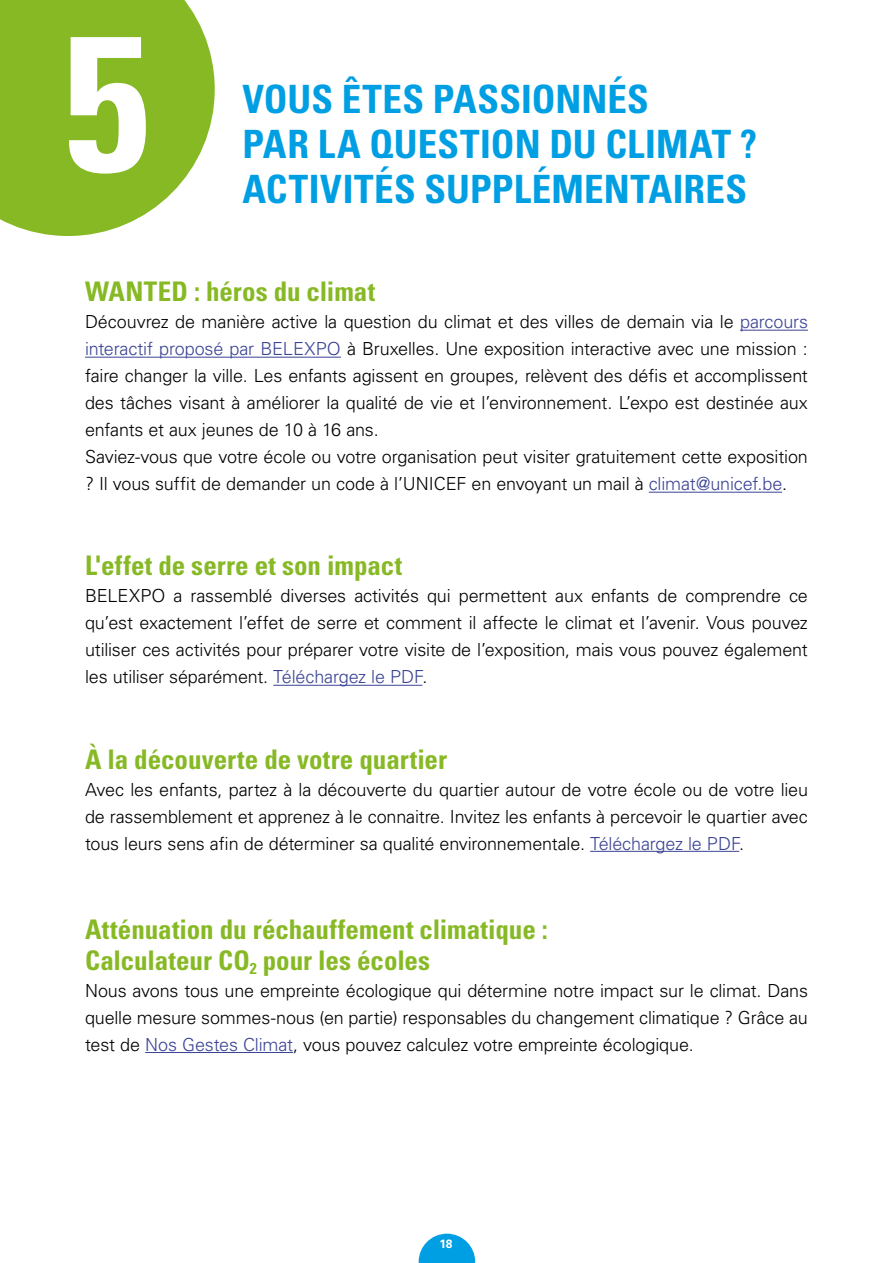
<style>
.page{position:relative;width:893px;height:1263px;background:#fff}
.page>*{position:absolute;margin:0;border:0;box-sizing:border-box;transform-origin:0 0}
.t1{font:700 condensed 193.05px "Univers LT Std";color:#fff}
.t2{font:700 condensed 39px/44.8px "Univers LT Std";letter-spacing:.005em;color:#009fe3}
.t3{font:700 condensed 27px/31px "Univers LT Std";color:#87b925}
.t4{font:300 18px/27px "Univers LT Std";letter-spacing:-.01em;color:#000;text-align:justify}
.t5{font:700 12px "Univers LT Std";color:#fff}
.s1{color:#3b4395}
</style>
<div class="page">
<hr style="left:740px;top:330px;width:68px;height:1px;background:#3b4395">
<hr style="left:85px;top:357px;width:256px;height:1px;background:#3b4395">
<hr style="left:649px;top:492px;width:133px;height:1px;background:#3b4395">
<hr style="left:273px;top:685px;width:149px;height:1px;background:#3b4395">
<hr style="left:590px;top:851px;width:149px;height:1px;background:#3b4395">
<hr style="left:145px;top:1052px;width:148px;height:1px;background:#3b4395">
<svg style="left:0;top:0;width:215px;height:236px;background:#94c13e"></svg>
<svg style="left:419px;top:1233px;width:56px;height:30px"></svg>
<h1 class="t1" style="left:63px;top:-15px;width:87px">5</h1>
<h2 class="t2" style="left:242px;top:77px;width:516px">VOUS ÊTES PASSIONNÉS<br>PAR LA QUESTION DU CLIMAT ?<br>ACTIVITÉS SUPPLÉMENTAIRES</h2>
<h3 class="t3" style="left:85px;top:276px;width:292px">WANTED : héros du climat</h3>
<p class="t4" style="left:85px;top:308px;width:724px;text-align:left">Découvrez de manière active la question du climat et des villes de demain via le <span class="s1">parcours interactif proposé par BELEXPO</span> à Bruxelles. Une exposition interactive avec une mission : faire changer la ville. Les enfants agissent en groupes, relèvent des défis et accomplissent des tâches visant à améliorer la qualité de vie et l’environnement. L’expo est destinée aux enfants et aux jeunes de 10 à 16 ans.<br>Saviez-vous que votre école ou votre organisation peut visiter gratuitement cette exposition ? Il vous suffit de demander un code à l’UNICEF en envoyant un mail à <span class="s1">climat@unicef.be</span>.</p>
<h3 class="t3" style="left:85px;top:550px;width:319px">L'effet de serre et son impact</h3>
<p class="t4" style="left:85px;top:583px;width:724px">BELEXPO a rassemblé diverses activités qui permettent aux enfants de comprendre ce qu’est exactement l’effet de serre et comment il affecte le climat et l’avenir. Vous pouvez utiliser ces activités pour préparer votre visite de l’exposition, mais vous pouvez également les utiliser séparément. <span class="s1">Téléchargez le PDF</span>.</p>
<h3 class="t3" style="left:85px;top:743px;width:363px">À la découverte de votre quartier</h3>
<p class="t4" style="left:85px;top:776px;width:724px">Avec les enfants, partez à la découverte du quartier autour de votre école ou de votre lieu de rassemblement et apprenez à le connaitre. Invitez les enfants à percevoir le quartier avec tous leurs sens afin de déterminer sa qualité environnementale. <span class="s1">Téléchargez le PDF</span>.</p>
<h3 class="t3" style="left:85px;top:913px;width:464px">Atténuation du réchauffement climatique :<br>Calculateur CO<sub>2</sub> pour les écoles</h3>
<p class="t4" style="left:85px;top:977px;width:724px">Nous avons tous une empreinte écologique qui détermine notre impact sur le climat. Dans quelle mesure sommes-nous (en partie) responsables du changement climatique ? Grâce au test de <span class="s1">Nos Gestes Climat</span>, vous pouvez calculez votre empreinte écologique.</p>
<p class="t5" style="left:439px;top:1237px;width:15px">18</p>
</div>
